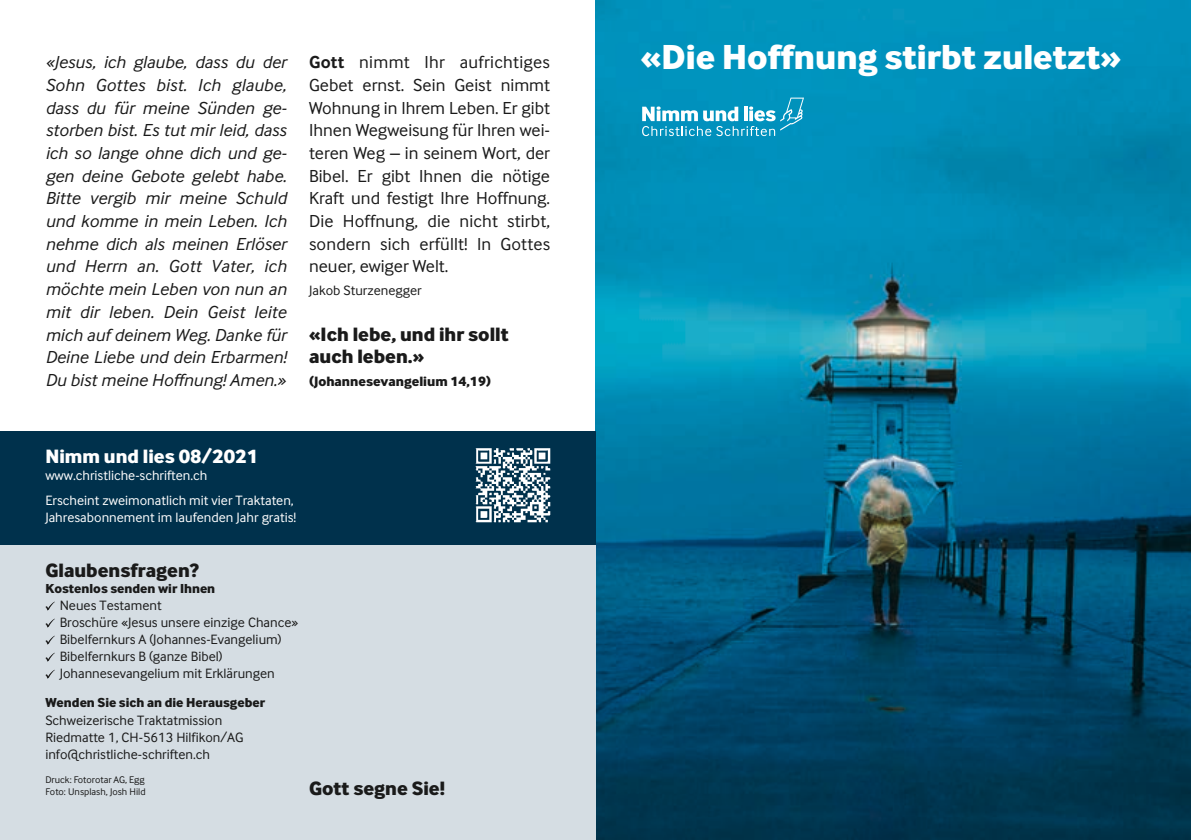
<style>
.page{position:relative;width:1191px;height:840px;background:#fff}
.page>*{position:absolute;margin:0;border:0;box-sizing:border-box;transform-origin:0 0}
.t1{font:36px "Inter Face Corp X Bold";color:#fff}
.t2{font:20px/22.6px "Inter Face Corp X Bold";color:#1a1a1a}
.t3{font:20px "Inter Face Corp X Bold";color:#fff}
.t4{font:italic 18px/22.6px "Inter Face Corp";color:#1a1a1a;text-align:justify}
.t5{font:18px/22.6px "Inter Face Corp";letter-spacing:.01em;color:#1a1a1a;text-align:justify}
.t6{font:14px/17px "Inter Face Corp";color:#1a1a1a}
.t7{font:14px/25px "Inter Face Corp";color:#fff}
.t8{font:14px "Inter Face Corp X Bold";color:#1a1a1a}
.t9{font:13.6px "Inter Face Corp X Bold";color:#1a1a1a}
.t10{font:10px/12px "Inter Face Corp";color:#1a1a1a}
.s1{font-weight:700}
</style>
<div class="page">
<img style="left:595px;top:0;width:596px;height:839px">
<div style="left:0;top:544px;width:595px;height:295px;background:#d5dde3"></div>
<svg style="left:45px;top:601px;width:10px;height:9px"></svg>
<svg style="left:45px;top:618px;width:10px;height:9px"></svg>
<svg style="left:45px;top:635px;width:10px;height:9px"></svg>
<svg style="left:45px;top:652px;width:10px;height:9px"></svg>
<svg style="left:45px;top:669px;width:10px;height:9px"></svg>
<div style="left:0;top:431px;width:595px;height:113px;background:#00314c"></div>
<img style="left:475px;top:448px;width:76px;height:75px">
<svg style="left:642px;top:98px;width:162px;height:38px;background:#3cabcc"></svg>
<p class="t4" style="left:45px;top:51px;width:243px">«Jesus, ich glaube, dass du der Sohn Gottes bist. Ich glaube, dass du für meine Sünden ge&shy;storben bist. Es tut mir leid, dass ich so lange ohne dich und ge&shy;gen deine Gebote gelebt habe.<br>Bitte vergib mir meine Schuld und komme in mein Leben. Ich nehme dich als meinen Erlöser und Herrn an. Gott Vater, ich möchte mein Leben von nun an mit dir leben. Dein Geist leite mich auf deinem Weg. Danke für Deine Liebe und dein Erbarmen!<br>Du bist meine Hoffnung! Amen.»</p>
<p class="t5" style="left:309px;top:51px;width:242px"><span class="s1">Gott</span> nimmt Ihr aufrichtiges Gebet ernst. Sein Geist nimmt Wohnung in Ihrem Leben. Er gibt Ihnen Wegweisung für Ihren wei&shy;teren Weg – in seinem Wort, der Bibel. Er gibt Ihnen die nötige Kraft und festigt Ihre Hoffnung.<br>Die Hoffnung, die nicht stirbt, sondern sich erfüllt! In Gottes neuer, ewiger Welt.</p>
<p class="t6" style="left:309px;top:282px;width:114px">Jakob Sturzenegger</p>
<p class="t2" style="left:309px;top:322px;width:201px">«Ich lebe, und ihr sollt auch leben.»</p>
<p class="t8" style="left:309px;top:372px;width:183px">(Johannesevangelium 14,19)</p>
<p class="t3" style="left:45px;top:444px;width:214px">Nimm und lies 08/2021</p>
<p class="t7" style="left:45px;top:462px;width:250px">www.christliche-schriften.ch<br>Erscheint zweimonatlich mit vier Traktaten,</p>
<p class="t7" style="left:45px;top:504px;width:252px">Jahresabonnement im laufenden Jahr gratis!</p>
<p class="t2" style="left:45px;top:558px;width:155px">Glaubensfragen?</p>
<p class="t9" style="left:45px;top:580px;width:171px">Kostenlos senden wir Ihnen</p>
<p class="t6" style="left:60px;top:596px;width:240px">Neues Testament<br>Broschüre «Jesus unsere einzige Chance» Bibelfernkurs A (Johannes-Evangelium)<br>Bibelfernkurs B (ganze Bibel)<br>Johannesevangelium mit Erklärungen</p>
<p class="t9" style="left:45px;top:694px;width:221px">Wenden Sie sich an die Herausgeber</p>
<p class="t6" style="left:45px;top:710px;width:200px">Schweizerische Traktatmission<br>Riedmatte 1, CH-5613 Hilfikon/AG info@christliche-schriften.ch</p>
<p class="t10" style="left:45px;top:772px;width:102px">Druck: Fotorotar AG, Egg<br>Foto: Unsplash, Josh Hild</p>
<p class="t2" style="left:309px;top:775px;width:137px">Gott segne Sie!</p>
<h1 class="t1" style="left:641px;top:36px;width:482px">«Die Hoffnung stirbt zuletzt»</h1>
</div>
